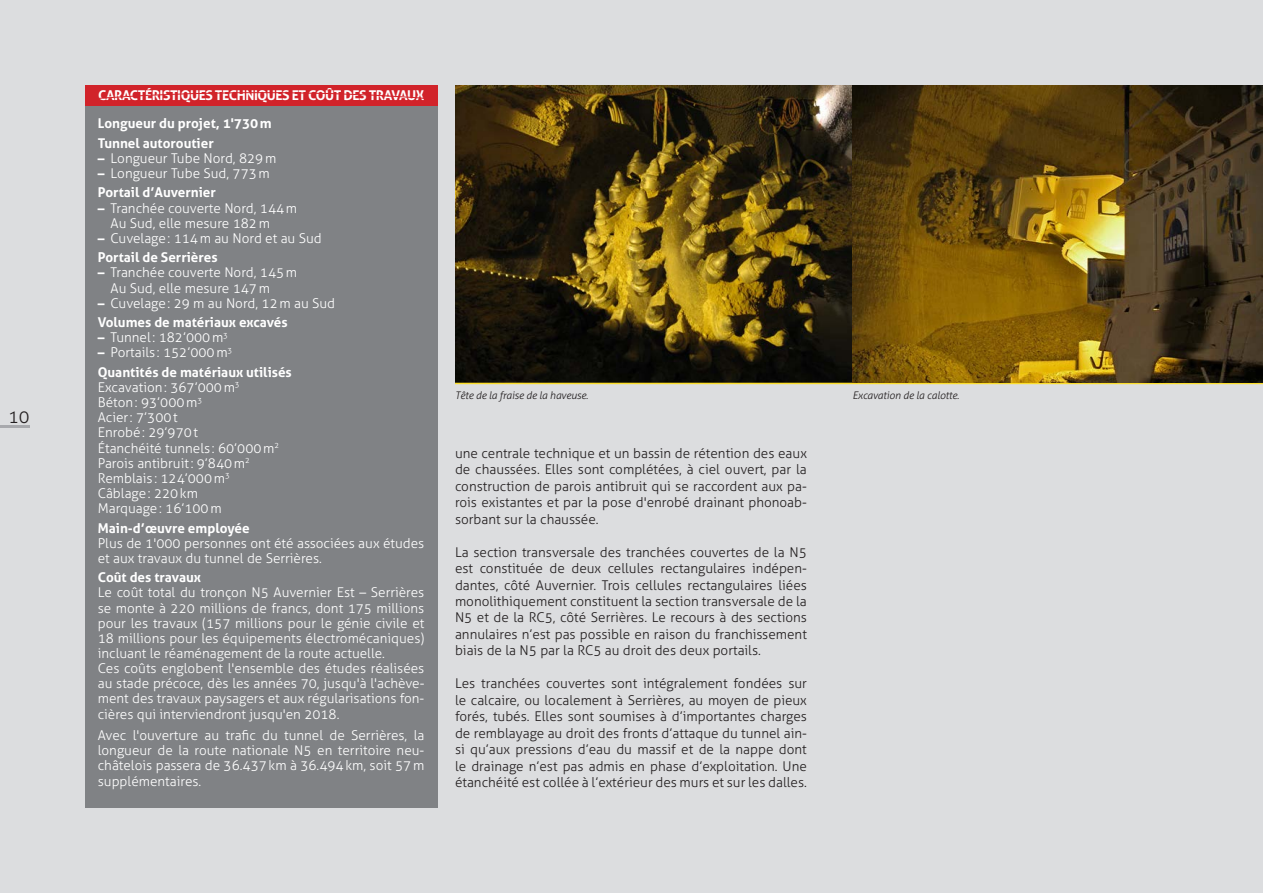
<style>
.page{position:relative;width:1263px;height:893px;background:#dcdddf}
.page>*{position:absolute;margin:0;border:0;box-sizing:border-box;transform-origin:0 0}
.t1{font:300 18px "Aller";color:#231f20}
.base_texte{font:300 13.5px/15.1px "Aller";color:#fff;text-align:justify}
.base_texte-2{font:300 13.5px/16.5px "Aller";color:#231f20;text-align:justify}
.base_texte-3{font:700 13.5px "Aller";color:#fff}
.base_texte-4{font:700 13.5px "Aller";letter-spacing:-.03em;color:#fff}
.légende{font:italic 300 10.5px "Aller";letter-spacing:-.01em;color:#231f20}
.s1{font-weight:700}
</style>
<div class="page">
<hr style="left:0;top:425px;width:30px;height:3px;background:#a8a9ad">
<div style="left:85px;top:106px;width:352px;height:702px;background:#808285"></div>
<div style="left:85px;top:85px;width:352px;height:21px;background:#d1232a"></div>
<img style="left:455px;top:85px;width:398px;height:298px">
<hr style="left:455px;top:383px;width:808px;height:1px;background:#fbdd2b">
<svg style="left:853px;top:85px;width:410px;height:298px;background:#614813"></svg>
<p class="t1" style="left:8px;top:406px;width:23px">10</p>
<p class="base_texte-4" style="left:98px;top:87px;width:328px">CARACTÉRISTIQUES TECHNIQUES ET COÛT DES TRAVAUX</p>
<p class="base_texte-3" style="left:98px;top:115px;width:175px">Longueur du projet, 1'730m</p>
<p class="base_texte-3" style="left:98px;top:135px;width:117px">Tunnel autoroutier</p>
<p class="base_texte" style="left:98px;top:150px;width:180px"><span class="s1">–</span> Longueur Tube Nord, 829m</p>
<p class="base_texte" style="left:98px;top:166px;width:174px"><span class="s1">–</span> Longueur Tube Sud, 773m</p>
<p class="base_texte-3" style="left:98px;top:184px;width:120px">Portail d’Auvernier</p>
<p class="base_texte" style="left:98px;top:200px;width:201px"><span class="s1">–</span> Tranchée couverte Nord, 144m</p>
<p class="base_texte" style="left:111px;top:215px;width:161px">Au Sud, elle mesure 182m</p>
<p class="base_texte" style="left:98px;top:230px;width:225px"><span class="s1">–</span> Cuvelage: 114m au Nord et au Sud</p>
<p class="base_texte-3" style="left:98px;top:249px;width:121px">Portail de Serrières</p>
<p class="base_texte" style="left:98px;top:265px;width:201px"><span class="s1">–</span> Tranchée couverte Nord, 145m</p>
<p class="base_texte" style="left:111px;top:280px;width:161px">Au Sud, elle mesure 147m</p>
<p class="base_texte" style="left:98px;top:295px;width:239px"><span class="s1">–</span> Cuvelage: 29 m au Nord, 12m au Sud</p>
<p class="base_texte-3" style="left:98px;top:314px;width:191px">Volumes de matériaux excavés</p>
<p class="base_texte" style="left:98px;top:330px;width:132px"><span class="s1">–</span> Tunnel: 182’000m<sup>3</sup></p>
<p class="base_texte" style="left:98px;top:345px;width:136px"><span class="s1">–</span> Portails : 152’000m<sup>3</sup></p>
<p class="base_texte-3" style="left:98px;top:364px;width:195px">Quantités de matériaux utilisés</p>
<p class="base_texte" style="left:98px;top:380px;width:143px">Excavation: 367’000m<sup>3</sup></p>
<p class="base_texte" style="left:98px;top:395px;width:106px">Béton: 93’000m<sup>3</sup></p>
<p class="base_texte" style="left:98px;top:410px;width:81px">Acier: 7’300t</p>
<p class="base_texte" style="left:98px;top:425px;width:102px">Enrobé: 29’970t</p>
<p class="base_texte" style="left:98px;top:440px;width:183px">Étanchéité tunnels : 60’000m<sup>2</sup></p>
<p class="base_texte" style="left:98px;top:455px;width:154px">Parois antibruit: 9’840m<sup>2</sup></p>
<p class="base_texte" style="left:98px;top:470px;width:133px">Remblais : 124’000m<sup>3</sup></p>
<p class="base_texte" style="left:98px;top:486px;width:102px">Câblage: 220km</p>
<p class="base_texte" style="left:98px;top:501px;width:125px">Marquage: 16’100m</p>
<p class="base_texte-3" style="left:98px;top:519px;width:153px">Main-d’œuvre employée</p>
<p class="base_texte" style="left:98px;top:535px;width:328px">Plus de 1'000 personnes ont été associées aux études et aux travaux du tunnel de Serrières.</p>
<p class="base_texte-3" style="left:98px;top:569px;width:105px">Coût des travaux</p>
<p class="base_texte" style="left:98px;top:585px;width:328px">Le coût total du tronçon N5 Auvernier Est – Serrières se monte à 220 millions de francs, dont 175 millions pour les travaux (157 millions pour le génie civile et 18 millions pour les équipements électromécaniques) incluant le réaménagement de la route actuelle.</p>
<p class="base_texte" style="left:98px;top:661px;width:328px">Ces coûts englobent l'ensemble des études réalisées au stade précoce, dès les années 70, jusqu'à l'achève&shy;ment des travaux paysagers et aux régularisations fon&shy;cières qui interviendront jusqu'en 2018.</p>
<p class="base_texte" style="left:98px;top:728px;width:328px">Avec l'ouverture au trafic du tunnel de Serrières, la longueur de la route nationale N5 en territoire neu&shy;châtelois passera de 36.437km à 36.494km, soit 57m supplémentaires.</p>
<p class="légende" style="left:455px;top:389px;width:135px">Tête de la fraise de la haveuse.</p>
<p class="légende" style="left:853px;top:389px;width:108px">Excavation de la calotte.</p>
<p class="base_texte-2" style="left:455px;top:444px;width:353px">une centrale technique et un bassin de rétention des eaux de chaussées. Elles sont complétées, à ciel ouvert, par la construction de parois antibruit qui se raccordent aux pa&shy;rois existantes et par la pose d'enrobé drainant phonoab&shy;sorbant sur la chaussée.</p>
<p class="base_texte-2" style="left:455px;top:543px;width:353px">La section transversale des tranchées couvertes de la N5 est constituée de deux cellules rectangulaires indépen&shy;dantes, côté Auvernier. Trois cellules rectangulaires liées monolithiquement constituent la section transversale de la N5 et de la RC5, côté Serrières. Le recours à des sections annulaires n’est pas possible en raison du franchissement biais de la N5 par la RC5 au droit des deux portails.</p>
<p class="base_texte-2" style="left:455px;top:675px;width:353px">Les tranchées couvertes sont intégralement fondées sur le calcaire, ou localement à Serrières, au moyen de pieux forés, tubés. Elles sont soumises à d’importantes charges de remblayage au droit des fronts d’attaque du tunnel ain&shy;si qu’aux pressions d’eau du massif et de la nappe dont le drainage n’est pas admis en phase d’exploitation. Une étanchéité est collée à l’extérieur des murs et sur les dalles.</p>
</div>
